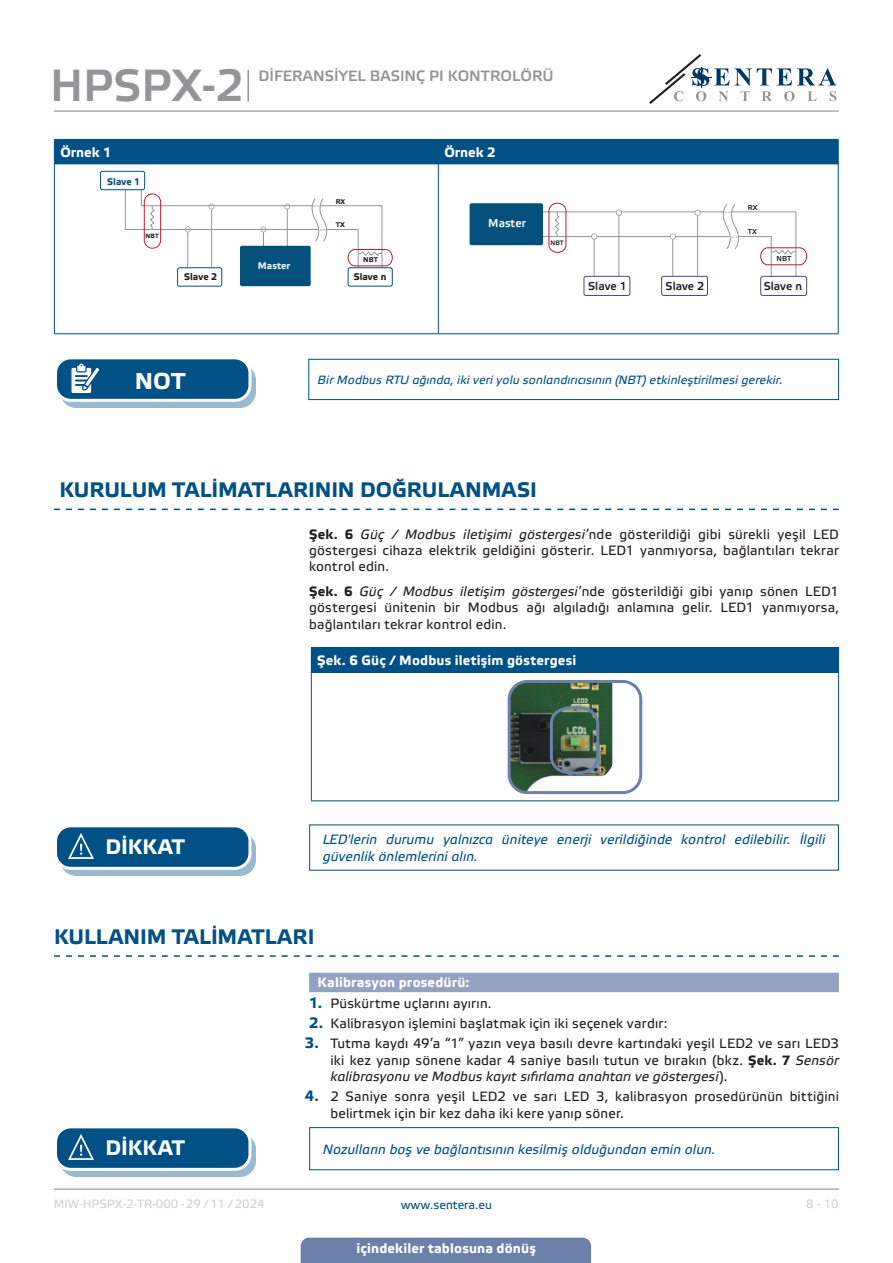
<style>
.page{position:relative;width:893px;height:1263px;background:#fff}
.page>*{position:absolute;margin:0;border:0;box-sizing:border-box;transform-origin:0 0}
.t1{font:45px "Etelka Medium Pro";color:#939598}
.t2{font:700 22.95px "Etelka Text Pro";color:#fff}
.t3{font:700 21px "Etelka Text Pro";letter-spacing:.005em;color:#015186}
.t4{font:700 21px "Etelka Text Pro";letter-spacing:-.005em;color:#fff}
.t5{font:15px "Etelka Medium Pro";color:#939598}
.body{font:13.5px/16.2px "Etelka Text Pro";letter-spacing:.015em;color:#231f20;text-align:justify}
.attention{font:italic 13.5px "Etelka Text Pro";letter-spacing:.01em;color:#015186}
.table_text{font:700 13.5px "Etelka Text Pro";letter-spacing:.01em;color:#fff}
.Number-roman{font:700 13.5px "Etelka Text Pro";letter-spacing:.015em;color:#fff}
.head-table{font:700 13.5px "Etelka Text Pro";color:#fff}
.attention-2{font:italic 12px "Etelka Text Pro";letter-spacing:.01em;color:#015186}
.t6{font:12px "Etelka Text Pro";color:#d1d2d4}
.t7{font:12px "Etelka Text Pro";color:#015186}
.t8{font:11.4px "Etelka Medium Pro";color:#231f20}
.t9{font:11.4px "Etelka Medium Pro";color:#fff}
.t10{font:700 9.6px "Etelka Text Pro";color:#231f20}
.t11{font:700 9.6px "Etelka Text Pro";color:#f2f3f4}
.t12{font:700 9.6px "Etelka Text Pro";color:#06517c}
.t13{font:7.2px "Etelka Medium Pro";color:#231f20}
.t14{font:700 6.9px "Etelka Text Pro";color:#231f20}
.t15{font:6.45px "Etelka Medium Pro";color:#231f20}
.t16{font:700 6.15px "Etelka Text Pro";color:#231f20}
.s1{font-weight:700}
.s2{font-style:italic}
.s3{font-weight:700;font-size:15px;color:#015186}
</style>
<div class="page">
<hr style="left:54px;top:111px;width:785px;height:1px;background:#939598">
<hr style="left:54px;top:1188px;width:785px;height:2px;background:#939598">
<svg style="left:649px;top:54px;width:187px;height:50px"></svg>
<div style="left:301px;top:1237px;width:290px;height:26px;background:#6c81aa"></div>
<hr style="left:247px;top:70px;width:2px;height:32px;background:#939598">
<svg style="left:54px;top:509px;width:785px;height:1px"></svg>
<svg style="left:54px;top:955px;width:785px;height:2px"></svg>
<div style="left:309px;top:973px;width:530px;height:19px;background:#94a2c2"></div>
<div style="left:54px;top:139px;width:785px;height:26px;background:#015186"></div>
<hr style="left:54px;top:165px;width:1px;height:168px;background:#015186">
<hr style="left:438px;top:165px;width:1px;height:168px;background:#015186">
<hr style="left:838px;top:165px;width:1px;height:168px;background:#015186">
<hr style="left:54px;top:333px;width:384px;height:1px;background:#015186">
<hr style="left:438px;top:333px;width:401px;height:1px;background:#015186">
<div style="left:177px;top:267px;width:45px;height:19px;border:1px solid #06517c;border-radius:2px"></div>
<div style="left:348px;top:267px;width:45px;height:19px;border:1px solid #06517c;border-radius:2px"></div>
<div style="left:240px;top:246px;width:71px;height:40px;background:#06517c;border-radius:2px"></div>
<svg style="left:125px;top:175px;width:268px;height:96px"></svg>
<div style="left:100px;top:171px;width:45px;height:19px;background:#fff;border-radius:2px"></div>
<div style="left:100px;top:171px;width:45px;height:19px;border:1px solid #06517c;border-radius:2px"></div>
<div style="left:661px;top:276px;width:47px;height:20px;border:1px solid #4e439b;border-radius:2px"></div>
<hr style="left:529px;top:236px;width:201px;height:1px;background:#939598">
<hr style="left:536px;top:211px;width:188px;height:1px;background:#939598">
<div style="left:584px;top:276px;width:46px;height:20px;border:1px solid #4e439b;border-radius:2px"></div>
<div style="left:760px;top:276px;width:47px;height:20px;border:1px solid #4e439b;border-radius:2px"></div>
<div style="left:470px;top:203px;width:73px;height:42px;background:#06517c;border-radius:2px"></div>
<svg style="left:548px;top:203px;width:259px;height:74px"></svg>
<div style="left:308px;top:359px;width:531px;height:41px;border:1px solid #015186"></div>
<div style="left:61px;top:365px;width:194px;height:42px;background:#9abacf;border-radius:15px"></div>
<div style="left:60px;top:364px;width:196px;height:44px;border:1px solid #015186;border-radius:15px"></div>
<div style="left:56px;top:358px;width:194px;height:42px;background:#015186;border-radius:15px"></div>
<div style="left:54px;top:356px;width:197px;height:46px;border:3px solid #fff;border-radius:15px"></div>
<svg style="left:71px;top:364px;width:34px;height:37px"></svg>
<div style="left:311px;top:648px;width:528px;height:25px;background:#015186"></div>
<hr style="left:311px;top:647px;width:528px;height:1px;background:#015186">
<hr style="left:311px;top:673px;width:1px;height:127px;background:#015186">
<hr style="left:838px;top:673px;width:1px;height:127px;background:#015186">
<hr style="left:311px;top:800px;width:528px;height:1px;background:#015186">
<img style="left:509px;top:684px;width:103px;height:109px">
<div style="left:508px;top:680px;width:134px;height:114px;border:3px solid #6c81aa;border-radius:18px"></div>
<img style="left:548px;top:705px;width:53px;height:71px">
<div style="left:61px;top:833px;width:194px;height:42px;background:#9abacf;border-radius:15px"></div>
<div style="left:60px;top:832px;width:196px;height:44px;border:1px solid #015186;border-radius:15px"></div>
<div style="left:56px;top:826px;width:194px;height:42px;background:#015186;border-radius:15px"></div>
<div style="left:54px;top:824px;width:197px;height:46px;border:3px solid #fff;border-radius:15px"></div>
<svg style="left:67px;top:833px;width:38px;height:36px"></svg>
<div style="left:309px;top:1127px;width:530px;height:43px;border:1px solid #015186"></div>
<div style="left:61px;top:1134px;width:194px;height:42px;background:#9abacf;border-radius:15px"></div>
<div style="left:60px;top:1133px;width:196px;height:44px;border:1px solid #015186;border-radius:15px"></div>
<div style="left:56px;top:1127px;width:194px;height:42px;background:#015186;border-radius:15px"></div>
<div style="left:54px;top:1125px;width:197px;height:46px;border:3px solid #fff;border-radius:15px"></div>
<svg style="left:67px;top:1134px;width:38px;height:36px"></svg>
<h1 class="t1" style="left:50px;top:61px;width:195px">HPSPX-2</h1>
<p class="t5" style="left:259px;top:67px;width:297px">DIFERANSIYEL BASINÇ PI KONTROLÖRÜ</p>
<p class="head-table" style="left:60px;top:145px;width:53px">Örnek 1</p>
<p class="head-table" style="left:444px;top:145px;width:53px">Örnek 2</p>
<p class="t12" style="left:107px;top:176px;width:35px">Slave 1</p>
<p class="t16" style="left:146px;top:232px;width:15px">NBT</p>
<p class="t10" style="left:184px;top:272px;width:35px">Slave 2</p>
<p class="t11" style="left:258px;top:260px;width:34px">Master</p>
<p class="t14" style="left:336px;top:197px;width:11px">RX</p>
<p class="t14" style="left:336px;top:221px;width:11px">ТX</p>
<p class="t14" style="left:363px;top:256px;width:16px">NBT</p>
<p class="t10" style="left:354px;top:271px;width:34px">Slave n</p>
<p class="t9" style="left:488px;top:217px;width:39px">Master</p>
<p class="t15" style="left:550px;top:239px;width:15px">NBT</p>
<p class="t8" style="left:588px;top:280px;width:40px">Slave 1</p>
<p class="t8" style="left:666px;top:279px;width:40px">Slave 2</p>
<p class="t13" style="left:748px;top:203px;width:11px">RX</p>
<p class="t13" style="left:748px;top:228px;width:11px">ТX</p>
<p class="t13" style="left:776px;top:255px;width:16px">NBT</p>
<p class="t8" style="left:764px;top:279px;width:40px">Slave n</p>
<p class="t2" style="left:135px;top:368px;width:52px">NOT</p>
<p class="attention-2" style="left:318px;top:373px;width:467px">Bir Modbus RTU ağında, iki veri yolu sonlandırıcısının (NBT) etkinleştirilmesi gerekir.</p>
<p class="t3" style="left:59px;top:478px;width:479px">KURULUM TALİMATLARININ DOĞRULANMASI</p>
<p class="body" style="left:309px;top:527px;width:531px"><span class="s1">Şek. 6</span> <span class="s2">Güç / Modbus iletişimi göstergesi</span>’nde gösterildiği gibi sürekli yeşil LED göstergesi cihaza elektrik geldiğini gösterir. LED1 yanmıyorsa, bağlantıları tekrar kontrol edin.</p>
<p class="body" style="left:309px;top:584px;width:531px"><span class="s1">Şek. 6</span> <span class="s2">Güç / Modbus iletişim göstergesi</span>’nde gösterildiği gibi yanıp sönen LED1 göstergesi ünitenin bir Modbus ağı algıladığı anlamına gelir. LED1 yanmıyorsa, bağlantıları tekrar kontrol edin.</p>
<p class="table_text" style="left:317px;top:653px;width:260px">Şek. 6 Güç / Modbus iletişim göstergesi</p>
<p class="t4" style="left:105px;top:835px;width:81px">DİKKAT</p>
<p class="attention" style="left:323px;top:832px;width:504px">LED'lerin durumu yalnızca üniteye enerji verildiğinde kontrol edilebilir. İlgili</p>
<p class="attention" style="left:323px;top:849px;width:156px">güvenlik önlemlerini alın.</p>
<p class="t3" style="left:54px;top:925px;width:262px">KULLANIM TALİMATLARI</p>
<p class="Number-roman" style="left:318px;top:975px;width:153px">Kalibrasyon prosedürü:</p>
<p class="body" style="left:309px;top:995px;width:184px"><span class="s3">1.</span> Püskürtme uçlarını ayırın.</p>
<p class="body" style="left:309px;top:1016px;width:360px"><span class="s3">2.</span> Kalibrasyon işlemini başlatmak için iki seçenek vardır:</p>
<p class="body" style="left:330px;top:1036px;width:510px;text-indent:-26px"><span class="s3">3.</span> Tutma kaydı 49’a “1” yazın veya basılı devre kartındaki yeşil LED2 ve sarı LED3 iki kez yanıp sönene kadar 4 saniye basılı tutun ve bırakın (bkz. <span class="s1">Şek. 7</span> <span class="s2">Sensör kalibrasyonu ve Modbus kayıt sıfırlama anahtarı ve göstergesi</span>).</p>
<p class="body" style="left:330px;top:1089px;width:510px;text-indent:-26px"><span class="s3">4.</span> 2 Saniye sonra yeşil LED2 ve sarı LED 3, kalibrasyon prosedürünün bittiğini belirtmek için bir kez daha iki kere yanıp söner.</p>
<p class="t4" style="left:105px;top:1136px;width:81px">DİKKAT</p>
<p class="attention" style="left:323px;top:1142px;width:394px">Nozulların boş ve bağlantısının kesilmiş olduğundan emin olun.</p>
<p class="t6" style="left:54px;top:1197px;width:212px">MIW-HPSPX-2-TR-000 - 29 / 11 / 2024</p>
<p class="t7" style="left:401px;top:1198px;width:93px">www.sentera.eu</p>
<p class="t6" style="left:806px;top:1197px;width:34px">8 - 10</p>
<p class="table_text" style="left:357px;top:1240px;width:181px">içindekiler tablosuna dönüş</p>
</div>
